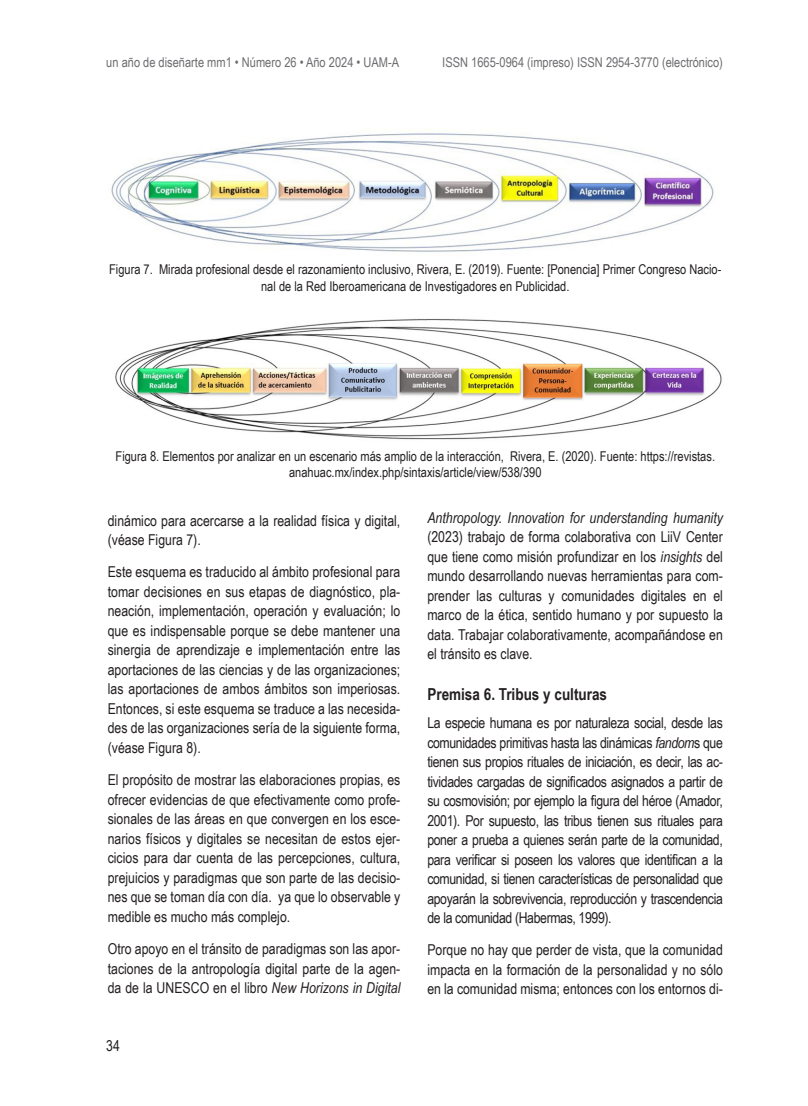
<style>
.page{position:relative;width:808px;height:1106px;background:#fff}
.page>*{position:absolute;margin:0;border:0;box-sizing:border-box;transform-origin:0 0}
.subtitulo{font:700 16.5px "Arial Narrow";color:#231f20}
.texto_corrido{font:15px/19.5px "Arial Narrow";color:#231f20;text-align:justify}
.pie_de_imagen{font:13.5px/16.5px "Arial Narrow";color:#231f20;text-align:center}
.t1{font:13.5px "Arial Narrow";color:#6c6d70}
.s1{font-style:italic}
</style>
<div class="page">
<img style="left:115px;top:319px;width:607px;height:121px">
<img style="left:111px;top:133px;width:603px;height:119px">
<p class="t1" style="left:106px;top:52px;width:294px">un año de diseñarte mm1 • Número 26 • Año 2024 • UAM-A</p>
<p class="t1" style="left:442px;top:52px;width:282px">ISSN 1665-0964 (impreso) ISSN 2954-3770 (electrónico)</p>
<p class="pie_de_imagen" style="left:109px;top:261px;width:614px">Figura 7. Mirada profesional desde el razonamiento inclusivo, Rivera, E. (2019). Fuente: [Ponencia] Primer Congreso Nacio&shy;nal de la Red Iberoamericana de Investigadores en Publicidad.</p>
<p class="pie_de_imagen" style="left:116px;top:447px;width:601px">Figura 8. Elementos por analizar en un escenario más amplio de la interacción, Rivera, E. (2020). Fuente: https://revistas. anahuac.mx/index.php/sintaxis/article/view/538/390</p>
<p class="texto_corrido" style="left:427px;top:507px;width:297px"><span class="s1">Anthropology. Innovation for understanding humanity </span>(2023) trabajo de forma colaborativa con LiiV Center que tiene como misión profundizar en los <span class="s1">insights</span> del mundo desarrollando nuevas herramientas para com&shy;prender las culturas y comunidades digitales en el marco de la ética, sentido humano y por supuesto la data. Trabajar colaborativamente, acompañándose en el tránsito es clave.</p>
<p class="subtitulo" style="left:427px;top:681px;width:181px">Premisa 6. Tribus y culturas</p>
<p class="texto_corrido" style="left:427px;top:712px;width:297px">La especie humana es por naturaleza social, desde las comunidades primitivas hasta las dinámicas <span class="s1">fandom</span>s que tienen sus propios rituales de iniciación, es decir, las ac&shy;tividades cargadas de significados asignados a partir de su cosmovisión; por ejemplo la figura del héroe (Amador, 2001). Por supuesto, las tribus tienen sus rituales para poner a prueba a quienes serán parte de la comunidad, para verificar si poseen los valores que identifican a la comunidad, si tienen características de personalidad que apoyarán la sobrevivencia, reproducción y trascendencia de la comunidad (Habermas, 1999).</p>
<p class="texto_corrido" style="left:427px;top:939px;width:297px">Porque no hay que perder de vista, que la comunidad impacta en la formación de la personalidad y no sólo en la comunidad misma; entonces con los entornos di-</p>
<p class="texto_corrido" style="left:108px;top:510px;width:294px">dinámico para acercarse a la realidad física y digital, (véase Figura 7).</p>
<p class="texto_corrido" style="left:108px;top:562px;width:294px">Este esquema es traducido al ámbito profesional para tomar decisiones en sus etapas de diagnóstico, pla&shy;neación, implementación, operación y evaluación; lo que es indispensable porque se debe mantener una sinergia de aprendizaje e implementación entre las aportaciones de las ciencias y de las organizaciones; las aportaciones de ambos ámbitos son imperiosas.<br>Entonces, si este esquema se traduce a las necesida&shy;des de las organizaciones sería de la siguiente forma, (véase Figura 8).</p>
<p class="texto_corrido" style="left:108px;top:769px;width:294px">El propósito de mostrar las elaboraciones propias, es ofrecer evidencias de que efectivamente como profe&shy;sionales de las áreas en que convergen en los esce&shy;narios físicos y digitales se necesitan de estos ejer&shy;cicios para dar cuenta de las percepciones, cultura, prejuicios y paradigmas que son parte de las decisio&shy;nes que se toman día con día. ya que lo observable y medible es mucho más complejo.</p>
<p class="texto_corrido" style="left:108px;top:938px;width:294px">Otro apoyo en el tránsito de paradigmas son las apor&shy;taciones de la antropología digital parte de la agen&shy;da de la UNESCO en el libro <span class="s1">New Horizons in Digital</span></p>
<p class="texto_corrido" style="left:106px;top:1035px;width:15px">34</p>
</div>
